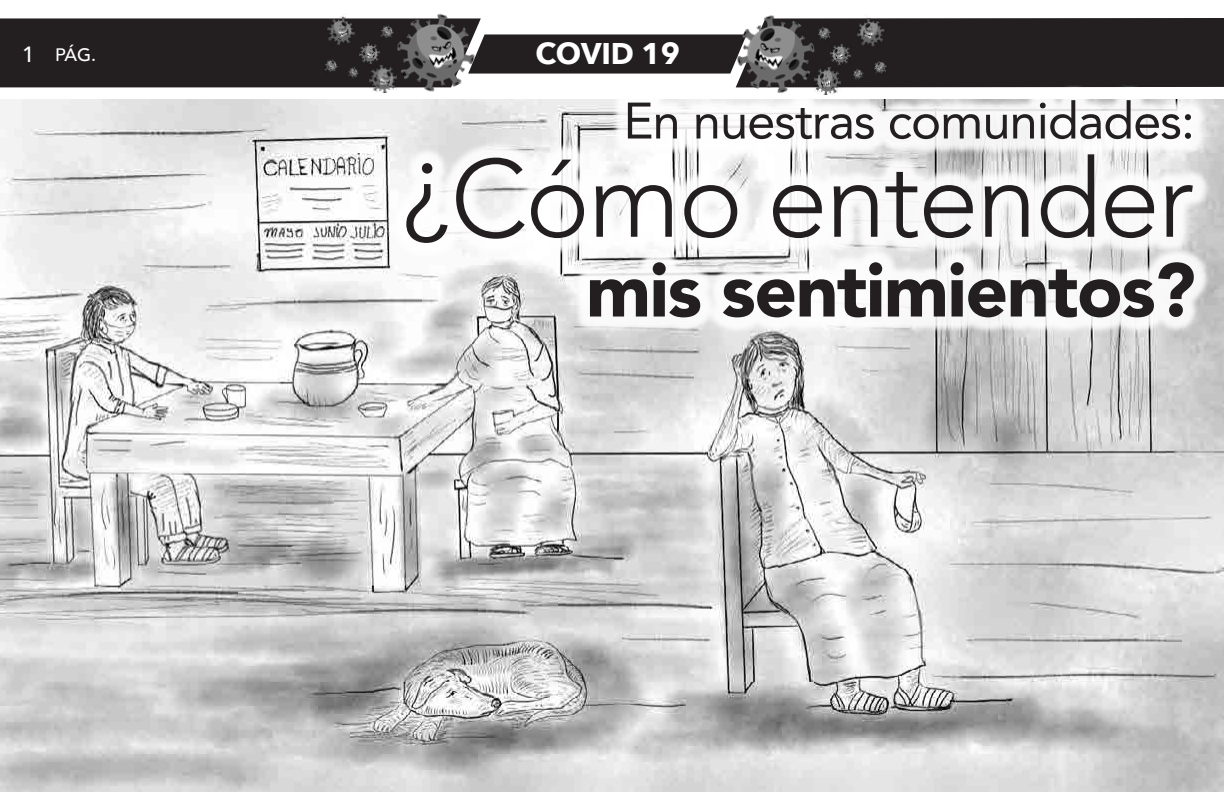
<style>
.page{position:relative;width:1224px;height:792px;background:#fff}
.page>*{position:absolute;margin:0;border:0;box-sizing:border-box;transform-origin:0 0}
.t1{font:300 109px "Avenir";letter-spacing:-.02em;color:#231f20}
.t2{font:900 74.7px "Avenir";letter-spacing:-.02em;color:#231f20}
.t3{font:50.7px "Avenir";letter-spacing:-.02em;color:#231f20}
.t4{font:700 29.9px "Avenir Next";color:#fff}
.t5{font:500 18px "Avenir";color:#fff}
.s1{font-size:22px}
</style>
<div class="page">
<svg style="left:0;top:18px;width:1224px;height:69px;background:#3b3738"></svg>
<img style="left:383px;top:13px;width:103px;height:80px">
<img style="left:321px;top:14px;width:38px;height:37px">
<img style="left:360px;top:43px;width:20px;height:20px">
<img style="left:370px;top:66px;width:27px;height:26px">
<img style="left:377px;top:23px;width:18px;height:19px">
<img style="left:346px;top:66px;width:14px;height:14px">
<img style="left:321px;top:57px;width:19px;height:19px">
<img style="left:724px;top:15px;width:103px;height:69px">
<img style="left:852px;top:15px;width:37px;height:37px">
<img style="left:831px;top:45px;width:20px;height:20px">
<img style="left:814px;top:67px;width:27px;height:17px">
<img style="left:815px;top:25px;width:18px;height:18px">
<img style="left:851px;top:68px;width:14px;height:14px">
<img style="left:871px;top:59px;width:18px;height:18px">
<img style="left:0;top:99px;width:1224px;height:693px">
<div style="left:573px;top:246px;width:637px;height:88px;background:#fff;opacity:.88"></div>
<div style="left:611px;top:84px;width:597px;height:72px;background:#fff;opacity:.88"></div>
<div style="left:389px;top:137px;width:821px;height:124px;background:#fff;opacity:.88"></div>
<p class="t5" style="left:22px;top:39px;width:76px"><span class="s1">1</span> PÁG.</p>
<p class="t4" style="left:535px;top:28px;width:146px">COVID 19</p>
<p class="t3" style="left:623px;top:80px;width:573px">En nuestras comunidades:</p>
<p class="t1" style="left:402px;top:135px;width:793px">¿Cómo entender</p>
<p class="t2" style="left:586px;top:227px;width:611px">mis sentimientos?</p>
</div>
